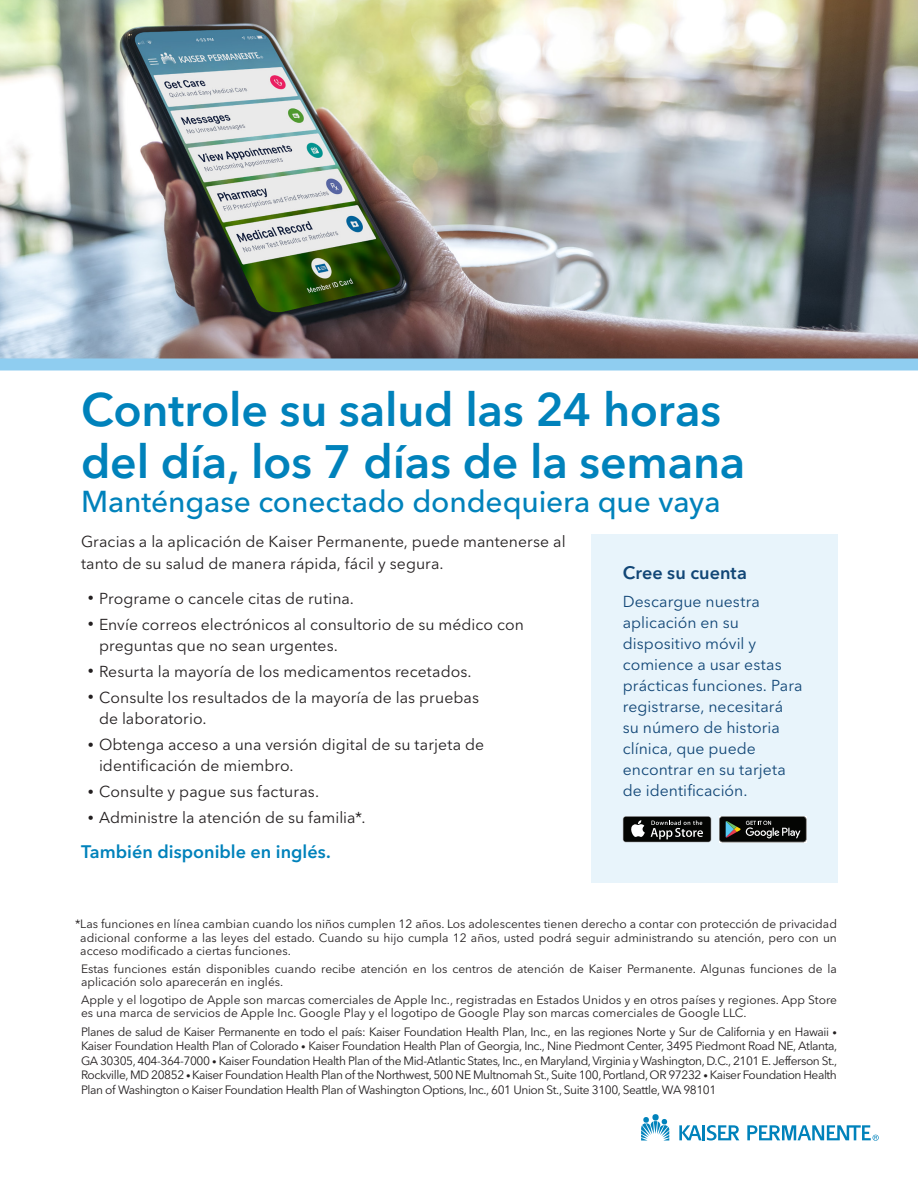
<style>
.page{position:relative;width:918px;height:1188px;background:#fff}
.page>*{position:absolute;margin:0;border:0;box-sizing:border-box;transform-origin:0 0}
.Title_1{font:600 46.5px/52.5px "Avenir Next LT Pro";letter-spacing:-.005em;color:#0082bb}
.Title_2{font:500 30px "Avenir Next LT Pro";letter-spacing:-.005em;color:#0082bb}
.Subhead_2{font:600 18px "Avenir Next LT Pro";color:#0082bb}
.Subhead_2-2{font:600 18px "Avenir Next LT Pro";letter-spacing:.005em;color:#114676}
.Body_text{font:15.75px/21px "Avenir Next LT Pro";letter-spacing:.005em;color:#231f20}
.Body_text-2{font:15.75px/21px "Avenir Next LT Pro";letter-spacing:.005em;color:#114676}
.t1{font:12px/13.5px "Avenir Next LT Pro";color:#231f20;text-align:justify}
.s1{font-size:12px}
.s2{font-size:9px}
</style>
<div class="page">
<img style="left:0;top:0;width:918px;height:358px">
<svg style="left:641px;top:1117px;width:28px;height:24px"></svg>
<div style="left:652px;top:1114px;width:7px;height:7px;background:#0082bb;border-radius:50%"></div>
<svg style="left:679px;top:1125px;width:60px;height:16px"></svg>
<svg style="left:747px;top:1125px;width:132px;height:16px"></svg>
<div style="left:0;top:358px;width:918px;height:12px;background:#8fcdf0"></div>
<div style="left:592px;top:535px;width:246px;height:348px;background:#e8f4fb"></div>
<svg style="left:719px;top:816px;width:88px;height:27px"></svg>
<svg style="left:719px;top:816px;width:87px;height:26px;background:#2c2f2c"></svg>
<div style="left:623px;top:816px;width:88px;height:26px;background:#838487;border-radius:3px"></div>
<div style="left:623px;top:817px;width:88px;height:25px;background:#040503;border-radius:3px"></div>
<svg style="left:631px;top:820px;width:14px;height:17px"></svg>
<svg style="left:651px;top:820px;width:52px;height:19px"></svg>
<p class="Title_1" style="left:81px;top:383px;width:666px">Controle su salud las 24 horas del día, los 7 días de la semana</p>
<p class="Title_2" style="left:81px;top:483px;width:641px">Manténgase conectado dondequiera que vaya</p>
<p class="Body_text" style="left:81px;top:530px;width:486px;line-height:22.5px">Gracias a la aplicación de Kaiser Permanente, puede mantenerse al tanto de su salud de manera rápida, fácil y segura.</p>
<p class="Body_text" style="left:88px;top:588px;width:268px"><span class="s1">•</span> Programe o cancele citas de rutina.</p>
<p class="Body_text" style="left:99px;top:614px;width:426px;text-indent:-11px"><span class="s1">•</span> Envíe correos electrónicos al consultorio de su médico con preguntas que no sean urgentes.</p>
<p class="Body_text" style="left:88px;top:661px;width:385px"><span class="s1">•</span> Resurta la mayoría de los medicamentos recetados.</p>
<p class="Body_text" style="left:99px;top:687px;width:382px;text-indent:-11px"><span class="s1">•</span> Consulte los resultados de la mayoría de las pruebas de laboratorio.</p>
<p class="Body_text" style="left:99px;top:734px;width:387px;text-indent:-11px"><span class="s1">•</span> Obtenga acceso a una versión digital de su tarjeta de identificación de miembro.</p>
<p class="Body_text" style="left:88px;top:781px;width:233px"><span class="s1">•</span> Consulte y pague sus facturas.</p>
<p class="Body_text" style="left:88px;top:807px;width:279px"><span class="s1">•</span> Administre la atención de su familia*.</p>
<p class="Subhead_2" style="left:81px;top:841px;width:251px">También disponible en inglés.</p>
<p class="Subhead_2-2" style="left:623px;top:562px;width:126px">Cree su cuenta</p>
<p class="Body_text-2" style="left:623px;top:591px;width:181px">Descargue nuestra aplicación en su dispositivo móvil y comience a usar estas prácticas funciones. Para registrarse, necesitará su número de historia clínica, que puede encontrar en su tarjeta de identificación.</p>
<p class="t1" style="left:80px;top:917px;width:758px;text-indent:-5px">*Las funciones en línea cambian cuando los niños cumplen 12 años. Los adolescentes tienen derecho a contar con protección de privacidad adicional conforme a las leyes del estado. Cuando su hijo cumpla 12 años, usted podrá seguir administrando su atención, pero con un acceso modificado a ciertas funciones.</p>
<p class="t1" style="left:81px;top:962px;width:757px">Estas funciones están disponibles cuando recibe atención en los centros de atención de Kaiser Permanente. Algunas funciones de la aplicación solo aparecerán en inglés.</p>
<p class="t1" style="left:81px;top:993px;width:758px">Apple y el logotipo de Apple son marcas comerciales de Apple Inc., registradas en Estados Unidos y en otros países y regiones. App Store es una marca de servicios de Apple Inc. Google Play y el logotipo de Google Play son marcas comerciales de Google LLC.</p>
<p class="t1" style="left:81px;top:1025px;width:758px;line-height:14.4px">Planes de salud de Kaiser Permanente en todo el país: Kaiser Foundation Health Plan, Inc., en las regiones Norte y Sur de California y en Hawaii <span class="s2">• </span>Kaiser Foundation Health Plan of Colorado <span class="s2">•</span> Kaiser Foundation Health Plan of Georgia, Inc., Nine Piedmont Center, 3495 Piedmont Road NE, Atlanta, GA 30305, 404-364-7000 <span class="s2">•</span> Kaiser Foundation Health Plan of the Mid-Atlantic States, Inc., en Maryland, Virginia y Washington, D.C., 2101 E. Jefferson St., Rockville, MD 20852 <span class="s2">•</span> Kaiser Foundation Health Plan of the Northwest, 500 NE Multnomah St., Suite 100, Portland, OR 97232 <span class="s2">•</span> Kaiser Foundation Health Plan of Washington o Kaiser Foundation Health Plan of Washington Options, Inc., 601 Union St., Suite 3100, Seattle, WA 98101</p>
</div>
